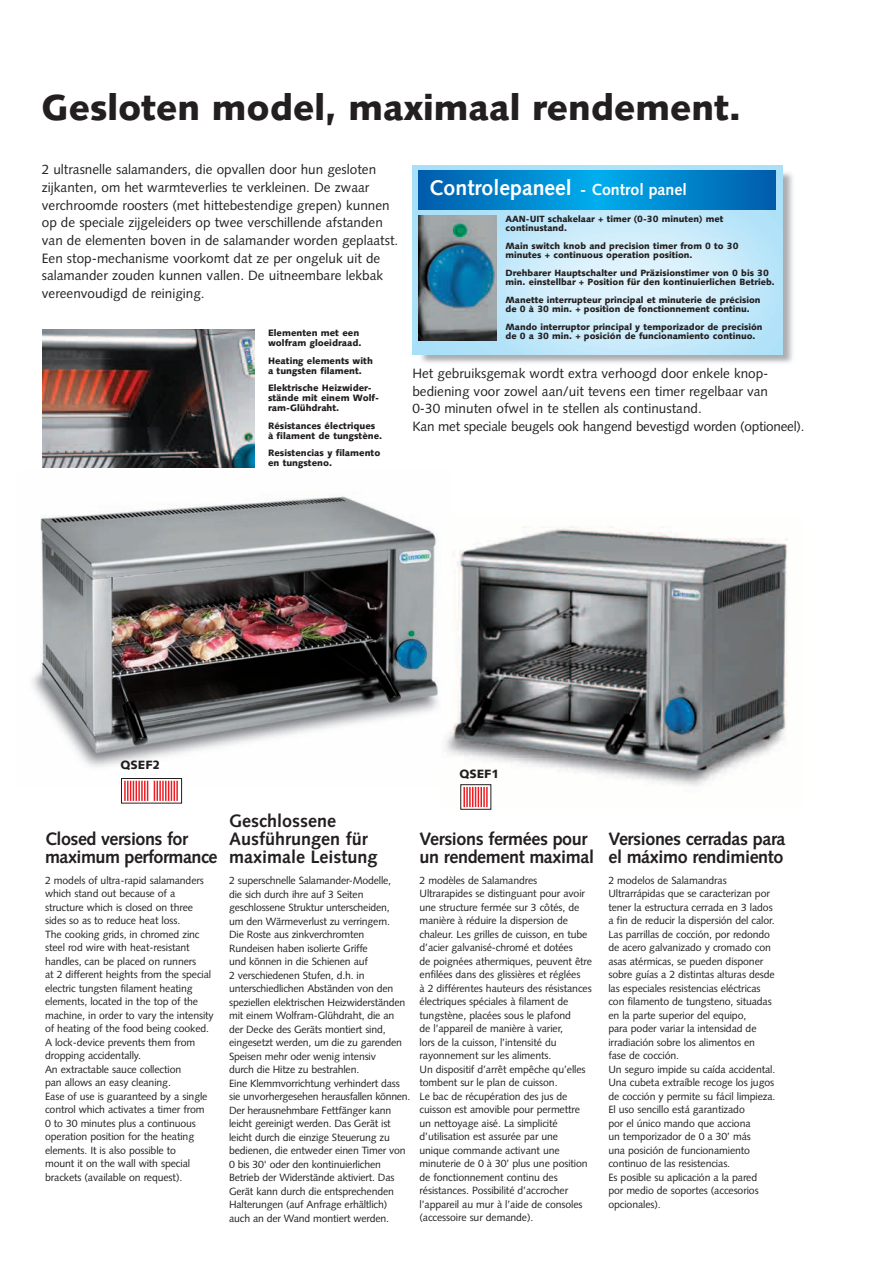
<style>
.page{position:relative;width:893px;height:1263px;background:#fff}
.page>*{position:absolute;margin:0;border:0;box-sizing:border-box;transform-origin:0 0}
.t1{font:900 36px "Syntax LT Std";color:#231f20}
.t2{font:700 21.45px "Syntax";color:#fff}
.t3{font:700 18px/18px "Syntax";letter-spacing:-.02em;color:#231f20}
.t4{font:700 18px/18px "Syntax";color:#231f20}
.t5{font:13.5px/17.7px "Syntax LT Std";color:#231f20}
.t6{font:900 12px "Syntax";color:#231f20}
.t7{font:10.5px/13.5px "Syntax";letter-spacing:-.01em;color:#231f20}
.t8{font:900 9.3px/10.1px "Syntax";color:#231f20}
.t9{font:900 9.3px/10.1px "Syntax LT Std";color:#231f20}
.t10{font:900 9px/9px "Syntax";color:#231f20}
.t11{font:900 9px/9px "Syntax LT Std";color:#231f20}
.s1{font-size:16.05px}
.s2{font-family:"Syntax"}
</style>
<div class="page">
<img style="left:414px;top:165px;width:379px;height:198px">
<img style="left:412px;top:165px;width:370px;height:189px">
<img style="left:32px;top:496px;width:406px;height:291px">
<img style="left:446px;top:526px;width:342px;height:283px">
<img style="left:42px;top:329px;width:212px;height:139px">
<div style="left:460px;top:784px;width:31px;height:26px;border:1px solid #231f20"></div>
<hr style="left:463px;top:787px;width:2px;height:20px;background:#ee1d23">
<hr style="left:466px;top:787px;width:2px;height:20px;background:#ee1d23">
<svg style="left:469px;top:787px;width:7px;height:20px"></svg>
<hr style="left:477px;top:787px;width:2px;height:20px;background:#ee1d23">
<hr style="left:480px;top:787px;width:2px;height:20px;background:#ee1d23">
<hr style="left:483px;top:787px;width:2px;height:20px;background:#ee1d23">
<svg style="left:486px;top:787px;width:1px;height:20px"></svg>
<div style="left:121px;top:778px;width:61px;height:25px;border:1px solid #231f20"></div>
<hr style="left:124px;top:781px;width:2px;height:20px;background:#ee1d23">
<svg style="left:127px;top:781px;width:7px;height:20px"></svg>
<hr style="left:135px;top:781px;width:2px;height:20px;background:#ee1d23">
<hr style="left:138px;top:781px;width:2px;height:20px;background:#ee1d23">
<hr style="left:141px;top:781px;width:2px;height:20px;background:#ee1d23">
<svg style="left:144px;top:781px;width:4px;height:20px"></svg>
<svg style="left:154px;top:781px;width:1px;height:20px"></svg>
<hr style="left:156px;top:781px;width:2px;height:20px;background:#ee1d23">
<hr style="left:159px;top:781px;width:2px;height:20px;background:#ee1d23">
<hr style="left:162px;top:781px;width:2px;height:20px;background:#ee1d23">
<svg style="left:165px;top:781px;width:7px;height:20px"></svg>
<hr style="left:173px;top:781px;width:2px;height:20px;background:#ee1d23">
<hr style="left:176px;top:781px;width:2px;height:20px;background:#ee1d23">
<img style="left:418px;top:215px;width:78px;height:125px">
<div style="left:547px;top:170px;width:100px;height:40px;background:#0096da"></div>
<div style="left:556px;top:170px;width:82px;height:40px;background:#009ade"></div>
<div style="left:564px;top:170px;width:66px;height:40px;background:#009ee1"></div>
<div style="left:572px;top:170px;width:50px;height:40px;background:#00a2e4"></div>
<div style="left:580px;top:170px;width:34px;height:40px;background:#00a6e8"></div>
<div style="left:588px;top:170px;width:18px;height:40px;background:#00aaeb"></div>
<hr style="left:596px;top:170px;width:2px;height:40px;background:#00aeef">
<h1 class="t1" style="left:41px;top:86px;width:700px">Gesloten model, maximaal rendement.</h1>
<p class="t5" style="left:42px;top:161px;width:358px">2 ultrasnelle salamanders, die opvallen door hun gesloten zijkanten, om het warmteverlies te verkleinen. De zwaar verchroomde roosters (met hittebestendige grepen) kunnen op de speciale zijgeleiders op twee verschillende afstanden van de elementen boven in de salamander worden geplaatst.<br>Een stop-mechanisme voorkomt dat ze per ongeluk uit de salamander zouden kunnen vallen. De uitneembare lekbak vereenvoudigd de reiniging.</p>
<p class="t9" style="left:268px;top:328px;width:95px">Elementen met een wolfram gloeidraad.</p>
<p class="t8" style="left:268px;top:356px;width:106px">Heating elements with a tungsten filament.</p>
<p class="t8" style="left:268px;top:384px;width:113px">Elektrische Heizwider&shy;stände mit einem Wolf&shy;ram-Glühdraht.</p>
<p class="t8" style="left:268px;top:422px;width:116px">Résistances électriques à filament de tungstène.</p>
<p class="t8" style="left:268px;top:449px;width:114px">Resistencias y filamento en tungsteno.</p>
<h2 class="t2" style="left:429px;top:175px;width:259px">Controlepaneel <span class="s1">- Control panel</span></h2>
<p class="t11" style="left:505px;top:215px;width:219px">AAN-UIT schakelaar + timer (0-30 minuten) met continustand<span class="s2">.</span></p>
<p class="t10" style="left:505px;top:243px;width:234px">Main switch knob and precision timer from 0 to 30 minutes + continuous operation position.</p>
<p class="t10" style="left:505px;top:270px;width:271px">Drehbarer Hauptschalter und Präzisionstimer von 0 bis 30 min. einstellbar + Position für den kontinuierlichen Betrieb.</p>
<p class="t10" style="left:505px;top:297px;width:256px">Manette interrupteur principal et minuterie de précision de 0 à 30 min. + position de fonctionnement continu.</p>
<p class="t10" style="left:505px;top:324px;width:258px">Mando interruptor principal y temporizador de precisión de 0 a 30 min. + posición de funcionamiento continuo.</p>
<p class="t5" style="left:412px;top:365px;width:393px">Het gebruiksgemak wordt extra verhoogd door enkele knop&shy;bediening voor zowel aan/uit tevens een timer regelbaar van<br>0-30 minuten ofwel in te stellen als continustand.<br>Kan met speciale beugels ook hangend bevestigd worden (optioneel).</p>
<p class="t6" style="left:120px;top:760px;width:41px">QSEF2</p>
<p class="t6" style="left:459px;top:769px;width:41px">QSEF1</p>
<h3 class="t3" style="left:45px;top:831px;width:174px">Closed versions for maximum performance</h3>
<p class="t7" style="left:45px;top:875px;width:170px">2 models of ultra-rapid salamanders which stand out because of a structure which is closed on three sides so as to reduce heat loss.<br>The cooking grids, in chromed zinc steel rod wire with heat-resistant handles, can be placed on runners<br>at 2 different heights from the special electric tungsten filament heating elements, located in the top of the machine, in order to vary the intensity of heating of the food being cooked.<br>A lock-device prevents them from dropping accidentally.<br>An extractable sauce collection<br>pan allows an easy cleaning.<br>Ease of use is guaranteed by a single control which activates a timer from<br>0 to 30 minutes plus a continuous operation position for the heating elements. It is also possible to<br>mount it on the wall with special brackets (available on request).</p>
<h3 class="t4" style="left:229px;top:814px;width:150px">Geschlossene<br>Ausführungen für maximale Leistung</h3>
<p class="t7" style="left:229px;top:875px;width:183px">2 superschnelle Salamander-Modelle,<br>die sich durch ihre auf 3 Seiten geschlossene Struktur unterscheiden,<br>um den Wärmeverlust zu verringern.<br>Die Roste aus zinkverchromten Rundeisen haben isolierte Griffe<br>und können in die Schienen auf<br>2 verschiedenen Stufen, d.h. in unterschiedlichen Abständen von den speziellen elektrischen Heizwiderständen mit einem Wolfram-Glühdraht, die an der Decke des Geräts montiert sind, eingesetzt werden, um die zu garenden Speisen mehr oder wenig intensiv<br>durch die Hitze zu bestrahlen.<br>Eine Klemmvorrichtung verhindert dass sie unvorhergesehen herausfallen können.<br>Der herausnehmbare Fettfänger kann leicht gereinigt werden. Das Gerät ist leicht durch die einzige Steuerung zu bedienen, die entweder einen Timer von 0 bis 30' oder den kontinuierlichen Betrieb der Widerstände aktiviert. Das Gerät kann durch die entsprechenden Halterungen (auf Anfrage erhältlich) auch an der Wand montiert werden.</p>
<h3 class="t3" style="left:419px;top:831px;width:176px">Versions fermées pour un rendement maximal</h3>
<p class="t7" style="left:419px;top:874px;width:174px">2 modèles de Salamandres Ultrarapides se distinguant pour avoir une structure fermée sur 3 côtés, de manière à réduire la dispersion de chaleur. Les grilles de cuisson, en tube d’acier galvanisé-chromé et dotées<br>de poignées athermiques, peuvent être enfilées dans des glissières et réglées<br>à 2 différentes hauteurs des résistances électriques spéciales à filament de tungstène, placées sous le plafond<br>de l’appareil de manière à varier,<br>lors de la cuisson, l’intensité du rayonnement sur les aliments.<br>Un dispositif d’arrêt empêche qu’elles tombent sur le plan de cuisson.<br>Le bac de récupération des jus de cuisson est amovible pour permettre un nettoyage aisé. La simplicité d’utilisation est assurée par une<br>unique commande activant une minuterie de 0 à 30’ plus une position de fonctionnement continu des résistances. Possibilité d’accrocher l’appareil au mur à l’aide de consoles (accessoire sur demande).</p>
<h3 class="t3" style="left:608px;top:831px;width:179px">Versiones cerradas para el máximo rendimiento</h3>
<p class="t7" style="left:608px;top:874px;width:169px">2 modelos de Salamandras Ultrarrápidas que se caracterizan por tener la estructura cerrada en 3 lados a fin de reducir la dispersión del calor.<br>Las parrillas de cocción, por redondo de acero galvanizado y cromado con asas atérmicas, se pueden disponer sobre guías a 2 distintas alturas desde las especiales resistencias eléctricas con filamento de tungsteno, situadas en la parte superior del equipo,<br>para poder variar la intensidad de irradiación sobre los alimentos en<br>fase de cocción.<br>Un seguro impide su caída accidental.<br>Una cubeta extraíble recoge los jugos de cocción y permite su fácil limpieza.<br>El uso sencillo está garantizado<br>por el único mando que acciona<br>un temporizador de 0 a 30’ más<br>una posición de funcionamiento continuo de las resistencias.<br>Es posible su aplicación a la pared<br>por medio de soportes (accesorios opcionales).</p>
</div>
